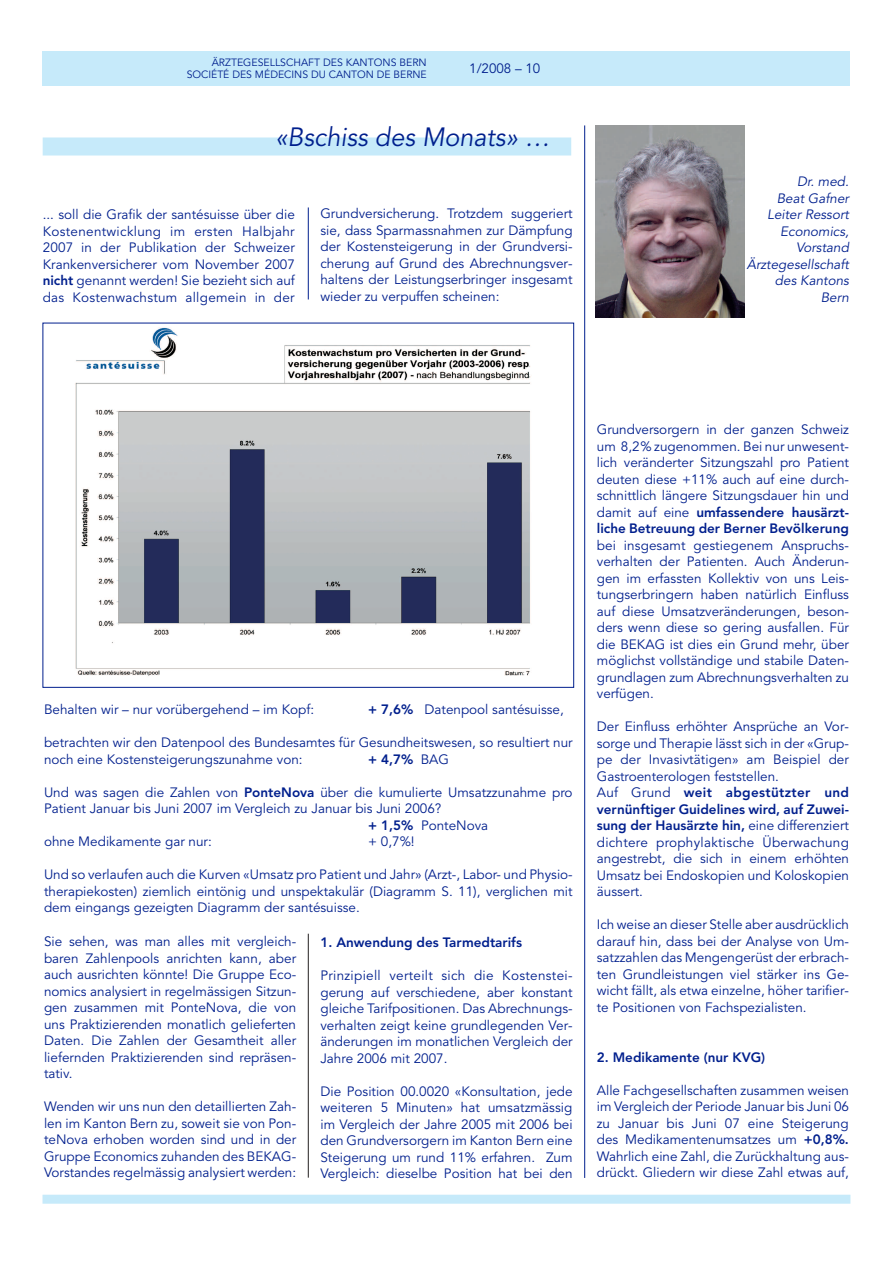
<style>
.page{position:relative;width:893px;height:1263px;background:#fff}
.page>*{position:absolute;margin:0;border:0;box-sizing:border-box;transform-origin:0 0}
.t1{font:italic 26.25px "Avenir";color:#001f8d;scale:.96 1}
.t2{font:13.5px/16.5px "Avenir";color:#001f8d;text-align:justify}
.t3{font:italic 13.5px/16.5px "Avenir";color:#001f8d;text-align:right}
.t4{font:800 13.5px "Avenir";color:#001f8d}
.t5{font:10.5px/12px "Avenir";color:#001f8d;text-align:right}
.s1{font-weight:800}
.s2{font-weight:400}
</style>
<div class="page">
<div style="left:43px;top:1195px;width:807px;height:9px;background:#c6eafa"></div>
<div style="left:43px;top:51px;width:807px;height:34px;background:#c6eafa"></div>
<hr style="left:308px;top:207px;width:1px;height:92px;background:#001f8d">
<hr style="left:584px;top:125px;width:1px;height:1053px;background:#001f8d">
<div style="left:43px;top:137px;width:528px;height:18px;background:#c6eafa"></div>
<img style="left:75px;top:327px;width:456px;height:349px">
<hr style="left:308px;top:934px;width:1px;height:243px;background:#231f20">
<img style="left:595px;top:126px;width:149px;height:191px">
<p class="t5" style="left:187px;top:57px;width:242px">ÄRZTEGESELLSCHAFT DES KANTONS BERN<br>SOCIÉTÉ DES MÉDECINS DU CANTON DE BERNE</p>
<p class="t2" style="left:469px;top:61px;width:73px">1/2008 – 10</p>
<h1 class="t1" style="left:275px;top:126px;width:287px">«Bschiss des Monats» …</h1>
<p class="t2" style="left:43px;top:207px;width:254px">... soll die Grafik der santésuisse über die Kostenentwicklung im ersten Halbjahr 2007 in der Publikation der Schweizer Krankenversicherer vom November 2007 <span class="s1">nicht</span> genannt werden! Sie bezieht sich auf das Kostenwachstum allgemein in der</p>
<p class="t2" style="left:320px;top:206px;width:254px">Grundversicherung. Trotzdem suggeriert sie, dass Sparmassnahmen zur Dämpfung der Kostensteigerung in der Grundversi&shy;cherung auf Grund des Abrechnungsver&shy;haltens der Leistungserbringer insgesamt wieder zu verpuffen scheinen:</p>
<p class="t3" style="left:747px;top:175px;width:104px">Dr. med.<br>Beat Gafner<br>Leiter Ressort<br>Economics,<br>Vorstand<br>Ärztegesellschaft des Kantons<br>Bern</p>
<p class="t2" style="left:44px;top:702px;width:272px">Behalten wir – nur vorübergehend – im Kopf:</p>
<p class="t2" style="left:368px;top:702px;width:197px"><span class="s1">+ 7,6%</span> Datenpool santésuisse,</p>
<p class="t2" style="left:44px;top:735px;width:530px">betrachten wir den Datenpool des Bundesamtes für Gesundheitswesen, so resultiert nur noch eine Kostensteigerungszunahme von:</p>
<p class="t4" style="left:368px;top:753px;width:82px">+ 4,7% <span class="s2">BAG</span></p>
<p class="t2" style="left:44px;top:785px;width:530px">Und was sagen die Zahlen von <span class="s1">PonteNova</span> über die kumulierte Umsatzzunahme pro</p>
<p class="t2" style="left:44px;top:801px;width:399px">Patient Januar bis Juni 2007 im Vergleich zu Januar bis Juni 2006?</p>
<p class="t2" style="left:368px;top:818px;width:122px"><span class="s1">+ 1,5%</span> PonteNova</p>
<p class="t2" style="left:44px;top:834px;width:169px">ohne Medikamente gar nur:</p>
<p class="t2" style="left:368px;top:834px;width:48px">+ 0,7%!</p>
<p class="t2" style="left:44px;top:867px;width:530px">Und so verlaufen auch die Kurven «Umsatz pro Patient und Jahr» (Arzt-, Labor- und Physio&shy;therapiekosten) ziemlich eintönig und unspektakulär (Diagramm S. 11), verglichen mit dem eingangs gezeigten Diagramm der santésuisse.</p>
<p class="t2" style="left:44px;top:934px;width:254px">Sie sehen, was man alles mit vergleich&shy;baren Zahlenpools anrichten kann, aber auch ausrichten könnte! Die Gruppe Eco&shy;nomics analysiert in regelmässigen Sitzun&shy;gen zusammen mit PonteNova, die von uns Praktizierenden monatlich gelieferten Daten. Die Zahlen der Gesamtheit aller liefernden Praktizierenden sind repräsen&shy;tativ.</p>
<p class="t2" style="left:44px;top:1099px;width:254px">Wenden wir uns nun den detaillierten Zah&shy;len im Kanton Bern zu, soweit sie von Pon&shy;teNova erhoben worden sind und in der Gruppe Economics zuhanden des BEKAG-Vorstandes regelmässig analysiert werden:</p>
<p class="t4" style="left:320px;top:937px;width:203px">1. Anwendung des Tarmedtarifs</p>
<p class="t2" style="left:320px;top:968px;width:254px">Prinzipiell verteilt sich die Kostenstei&shy;gerung auf verschiedene, aber konstant gleiche Tarifpositionen. Das Abrechnungs&shy;verhalten zeigt keine grundlegenden Ver&shy;änderungen im monatlichen Vergleich der Jahre 2006 mit 2007.</p>
<p class="t2" style="left:320px;top:1084px;width:254px">Die Position 00.0020 «Konsultation, jede weiteren 5 Minuten» hat umsatzmässig im Vergleich der Jahre 2005 mit 2006 bei den Grundversorgern im Kanton Bern eine Steigerung um rund 11% erfahren. Zum Vergleich: dieselbe Position hat bei den</p>
<p class="t2" style="left:597px;top:423px;width:254px">Grundversorgern in der ganzen Schweiz um 8,2% zugenommen. Bei nur unwesent&shy;lich veränderter Sitzungszahl pro Patient deuten diese +11% auch auf eine durch&shy;schnittlich längere Sitzungsdauer hin und damit auf eine <span class="s1">umfassendere hausärzt&shy;liche Betreuung der Berner Bevölkerung</span></p>
<p class="t2" style="left:597px;top:538px;width:254px">bei insgesamt gestiegenem Anspruchs&shy;verhalten der Patienten. Auch Änderun&shy;gen im erfassten Kollektiv von uns Leis&shy;tungserbringern haben natürlich Einfluss auf diese Umsatzveränderungen, beson&shy;ders wenn diese so gering ausfallen. Für die BEKAG ist dies ein Grund mehr, über möglichst vollständige und stabile Daten&shy;grundlagen zum Abrechnungsverhalten zu verfügen.</p>
<p class="t2" style="left:597px;top:720px;width:254px;text-align:left">Der Einfluss erhöhter Ansprüche an Vor&shy;sorge und Therapie lässt sich in der «Grup&shy;pe der Invasivtätigen» am Beispiel der Gastroenterologen feststellen.<br>Auf Grund <span class="s1">weit abgestützter und vernünftiger Guidelines wird, auf Zuwei&shy;sung der Hausärzte hin,</span> eine differenziert dichtere prophylaktische Überwachung angestrebt, die sich in einem erhöhten Umsatz bei Endoskopien und Koloskopien äussert.</p>
<p class="t2" style="left:597px;top:918px;width:254px">Ich weise an dieser Stelle aber ausdrücklich darauf hin, dass bei der Analyse von Um&shy;satzzahlen das Mengengerüst der erbrach&shy;ten Grundleistungen viel stärker ins Ge&shy;wicht fällt, als etwa einzelne, höher tarifier&shy;te Positionen von Fachspezialisten.</p>
<p class="t4" style="left:597px;top:1051px;width:170px">2. Medikamente (nur KVG)</p>
<p class="t2" style="left:597px;top:1083px;width:254px">Alle Fachgesellschaften zusammen weisen im Vergleich der Periode Januar bis Juni 06 zu Januar bis Juni 07 eine Steigerung des Medikamentenumsatzes um <span class="s1">+0,8%.<br></span>Wahrlich eine Zahl, die Zurückhaltung aus&shy;drückt. Gliedern wir diese Zahl etwas auf,</p>
</div>
